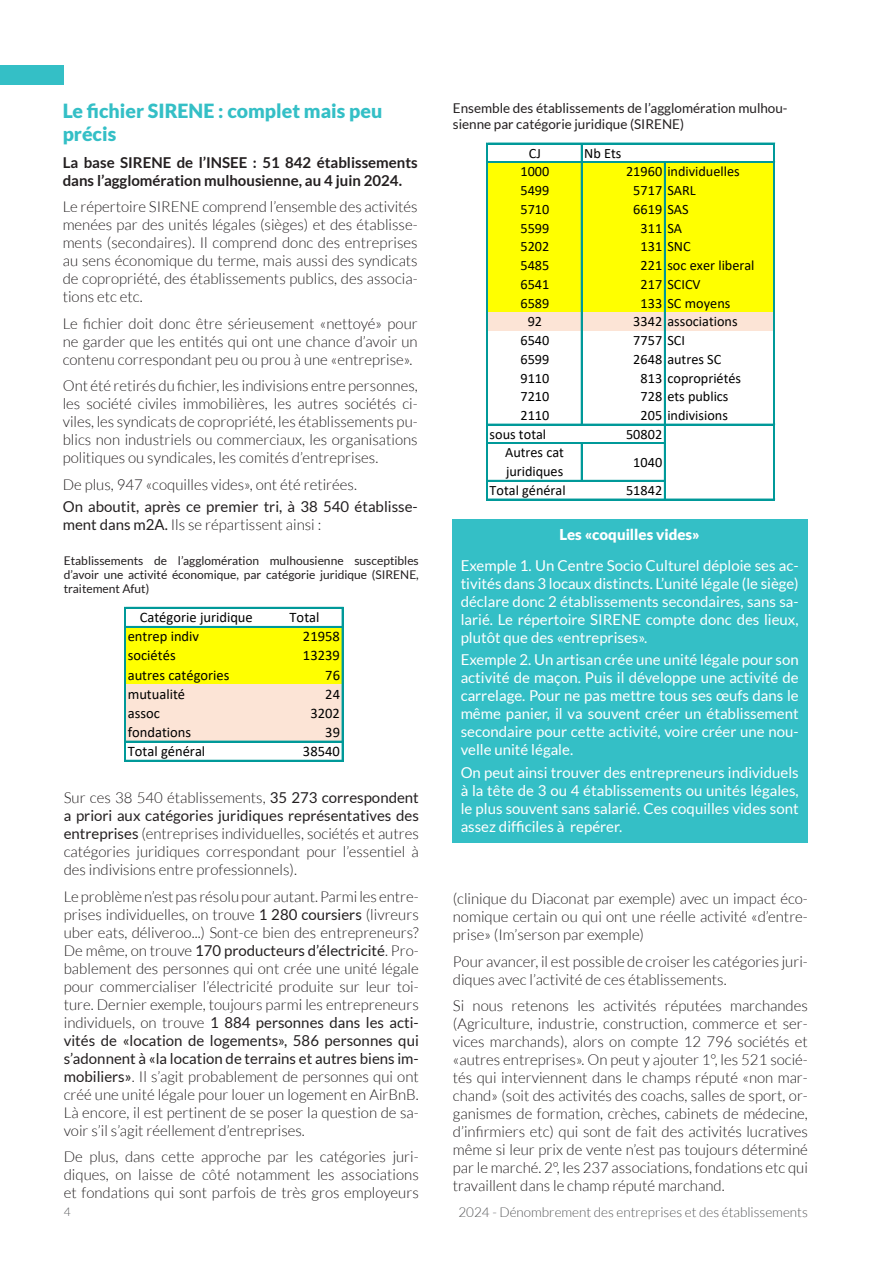
<style>
.page{position:relative;width:893px;height:1263px;background:#fff}
.page>*{position:absolute;margin:0;border:0;box-sizing:border-box;transform-origin:0 0}
.t1{font:900 19.5px/23.4px "Lato";color:#34bfc6}
.t2{font:300 15px/18px "Lato";color:#231f20;text-align:justify}
.t3{font:15px/18px "Lato";color:#fff;text-align:justify}
.t4{font:700 15px/18px "Lato";color:#231f20}
.t5{font:15px/18px "Lato";color:#231f20}
.t6{font:900 15px "Lato";color:#fff}
.t7{font:14.55px "Calibri";color:#000}
.t8{font:14.25px/18.8px "Calibri";color:#000}
.t9{font:13.5px/16.2px "Lato";color:#231f20}
.t10{font:300 13.5px "Lato";color:#57585a}
.t11{font:12px/14.4px "Lato";color:#231f20;text-align:justify}
.t12{font:300 12px "Lato";color:#57585a}
.s1{font-weight:300}
.s2{font-weight:400}
</style>
<div class="page">
<div style="left:0;top:66px;width:64px;height:19px;background:#34bfc6"></div>
<div style="left:452px;top:520px;width:355px;height:323px;background:#34bfc6"></div>
<div style="left:488px;top:162px;width:286px;height:150px;background:#ff0"></div>
<div style="left:488px;top:312px;width:286px;height:19px;background:#fce4d6"></div>
<hr style="left:581px;top:144px;width:1px;height:281px;background:#099">
<hr style="left:486px;top:143px;width:2px;height:357px;background:#099">
<hr style="left:581px;top:444px;width:1px;height:37px;background:#099">
<hr style="left:773px;top:144px;width:2px;height:356px;background:#099">
<hr style="left:664px;top:163px;width:1px;height:337px;background:#099">
<hr style="left:488px;top:143px;width:287px;height:1px;background:#099">
<hr style="left:488px;top:162px;width:287px;height:1px;background:#099">
<hr style="left:488px;top:424px;width:287px;height:1px;background:#099">
<hr style="left:488px;top:443px;width:177px;height:1px;background:#099">
<hr style="left:488px;top:480px;width:177px;height:1px;background:#099">
<hr style="left:488px;top:499px;width:287px;height:1px;background:#099">
<div style="left:126px;top:627px;width:217px;height:57px;background:#ff0"></div>
<div style="left:126px;top:684px;width:217px;height:58px;background:#fce4d6"></div>
<hr style="left:124px;top:607px;width:1px;height:154px;background:#099">
<hr style="left:125px;top:607px;width:1px;height:154px;background:#099">
<hr style="left:342px;top:608px;width:1px;height:153px;background:#099">
<hr style="left:126px;top:607px;width:217px;height:1px;background:#099">
<hr style="left:126px;top:626px;width:217px;height:2px;background:#099">
<hr style="left:126px;top:741px;width:217px;height:1px;background:#099">
<hr style="left:126px;top:760px;width:217px;height:1px;background:#099">
<p class="t1" style="left:63px;top:98px;width:321px">Le fichier SIRENE : complet mais peu précis</p>
<p class="t4" style="left:63px;top:153px;width:357px">La base SIRENE de l’INSEE : 51 842 établissements dans l’agglomération mulhousienne, au 4 juin 2024.</p>
<p class="t2" style="left:63px;top:198px;width:357px">Le répertoire SIRENE comprend l’ensemble des activités menées par des unités légales (sièges) et des établisse&shy;ments (secondaires). Il comprend donc des entreprises au sens économique du terme, mais aussi des syndicats de copropriété, des établissements publics, des associa&shy;tions etc etc.</p>
<p class="t2" style="left:63px;top:314px;width:357px">Le fichier doit donc être sérieusement «nettoyé» pour ne garder que les entités qui ont une chance d’avoir un contenu correspondant peu ou prou à une «entreprise».</p>
<p class="t2" style="left:63px;top:377px;width:357px">Ont été retirés du fichier, les indivisions entre personnes, les société civiles immobilières, les autres sociétés ci&shy;viles, les syndicats de copropriété, les établissements pu&shy;blics non industriels ou commerciaux, les organisations politiques ou syndicales, les comités d’entreprises.</p>
<p class="t2" style="left:63px;top:475px;width:296px">De plus, 947 «coquilles vides», ont été retirées.</p>
<p class="t5" style="left:63px;top:497px;width:357px">On aboutit, après ce premier tri, à 38 540 établisse&shy;ment dans m2A. <span class="s1">Ils se répartissent ainsi :</span></p>
<p class="t11" style="left:64px;top:553px;width:357px">Etablissements de l’agglomération mulhousienne susceptibles d’avoir une activité économique, par catégorie juridique (SIRENE, traitement Afut)</p>
<p class="t7" style="left:140px;top:607px;width:115px">Catégorie juridique</p>
<p class="t7" style="left:290px;top:607px;width:31px">Total</p>
<p class="t7" style="left:128px;top:626px;width:73px">entrep indiv</p>
<p class="t7" style="left:303px;top:626px;width:39px">21958</p>
<p class="t7" style="left:128px;top:645px;width:49px">sociétés</p>
<p class="t7" style="left:303px;top:645px;width:39px">13239</p>
<p class="t7" style="left:128px;top:665px;width:103px">autres catégories</p>
<p class="t7" style="left:325px;top:665px;width:16px">76</p>
<p class="t7" style="left:128px;top:684px;width:59px">mutualité</p>
<p class="t7" style="left:325px;top:684px;width:16px">24</p>
<p class="t7" style="left:128px;top:703px;width:34px">assoc</p>
<p class="t7" style="left:310px;top:703px;width:31px">3202</p>
<p class="t7" style="left:128px;top:722px;width:65px">fondations</p>
<p class="t7" style="left:325px;top:722px;width:16px">39</p>
<p class="t7" style="left:128px;top:741px;width:79px">Total général</p>
<p class="t7" style="left:303px;top:741px;width:39px">38540</p>
<p class="t2" style="left:64px;top:789px;width:357px">Sur ces 38 540 établissements, <span class="s2">35 273 correspondent a priori aux catégories juridiques représentatives des entreprises</span> (entreprises individuelles, sociétés et autres catégories juridiques correspondant pour l’essentiel à des indivisions entre professionnels).</p>
<p class="t2" style="left:64px;top:887px;width:357px">Le problème n’est pas résolu pour autant. Parmi les entre&shy;prises individuelles, on trouve <span class="s2">1 280 coursiers</span> (livreurs uber eats, déliveroo...) Sont-ce bien des entrepreneurs?<br>De même, on trouve <span class="s2">170 producteurs d’électricité</span>. Pro&shy;bablement des personnes qui ont crée une unité légale pour commercialiser l’électricité produite sur leur toi&shy;ture. Dernier exemple, toujours parmi les entrepreneurs individuels, on trouve <span class="s2">1 884 personnes dans les acti&shy;vités de «location de logements», 586 personnes qui s’adonnent à «la location de terrains et autres biens im&shy;mobiliers»</span>. Il s’agit probablement de personnes qui ont créé une unité légale pour louer un logement en AirBnB.<br>Là encore, il est pertinent de se poser la question de sa&shy;voir s’il s’agit réellement d’entreprises.</p>
<p class="t2" style="left:64px;top:1148px;width:357px">De plus, dans cette approche par les catégories juri&shy;diques, on laisse de côté notamment les associations et fondations qui sont parfois de très gros employeurs</p>
<p class="t9" style="left:453px;top:100px;width:336px">Ensemble des établissements de l’agglomération mulhou&shy;sienne par catégorie juridique (SIRENE)</p>
<p class="t8" style="left:529px;top:143px;width:14px">CJ</p>
<p class="t8" style="left:584px;top:143px;width:39px">Nb Ets</p>
<p class="t8" style="left:520px;top:162px;width:31px">1000</p>
<p class="t8" style="left:626px;top:162px;width:115px">21960 individuelles</p>
<p class="t8" style="left:520px;top:181px;width:31px">5499</p>
<p class="t8" style="left:633px;top:181px;width:64px">5717 SARL</p>
<p class="t8" style="left:520px;top:199px;width:31px">5710</p>
<p class="t8" style="left:633px;top:199px;width:57px">6619 SAS</p>
<p class="t8" style="left:520px;top:218px;width:31px">5599</p>
<p class="t8" style="left:641px;top:218px;width:43px">311 SA</p>
<p class="t8" style="left:520px;top:237px;width:31px">5202</p>
<p class="t8" style="left:641px;top:237px;width:52px">131 SNC</p>
<p class="t8" style="left:520px;top:256px;width:31px">5485</p>
<p class="t8" style="left:641px;top:256px;width:115px">221 soc exer liberal</p>
<p class="t8" style="left:520px;top:274px;width:31px">6541</p>
<p class="t8" style="left:641px;top:274px;width:62px">217 SCICV</p>
<p class="t8" style="left:520px;top:293px;width:31px">6589</p>
<p class="t8" style="left:641px;top:293px;width:91px">133 SC moyens</p>
<p class="t8" style="left:528px;top:312px;width:16px">92</p>
<p class="t8" style="left:633px;top:312px;width:106px">3342 associations</p>
<p class="t8" style="left:520px;top:331px;width:31px">6540</p>
<p class="t8" style="left:633px;top:331px;width:53px">7757 SCI</p>
<p class="t8" style="left:520px;top:349px;width:31px">6599</p>
<p class="t8" style="left:633px;top:349px;width:90px">2648 autres SC</p>
<p class="t8" style="left:520px;top:368px;width:31px">9110</p>
<p class="t8" style="left:641px;top:368px;width:102px">813 copropriétés</p>
<p class="t8" style="left:520px;top:387px;width:31px">7210</p>
<p class="t8" style="left:641px;top:387px;width:89px">728 ets publics</p>
<p class="t8" style="left:520px;top:405px;width:31px">2110</p>
<p class="t8" style="left:641px;top:405px;width:89px">205 indivisions</p>
<p class="t8" style="left:490px;top:424px;width:58px">sous total</p>
<p class="t8" style="left:626px;top:424px;width:38px">50802</p>
<p class="t8" style="left:505px;top:443px;width:60px">Autres cat juridiques</p>
<p class="t8" style="left:633px;top:452px;width:31px">1040</p>
<p class="t8" style="left:490px;top:480px;width:78px">Total général</p>
<p class="t8" style="left:626px;top:480px;width:38px">51842</p>
<p class="t6" style="left:560px;top:526px;width:142px">Les «coquilles vides»</p>
<p class="t3" style="left:461px;top:557px;width:340px">Exemple 1. Un Centre Socio Culturel déploie ses ac&shy;tivités dans 3 locaux distincts. L’unité légale (le siège) déclare donc 2 établissements secondaires, sans sa&shy;larié. Le répertoire SIRENE compte donc des lieux, plutôt que des «entreprises».</p>
<p class="t3" style="left:461px;top:651px;width:340px">Exemple 2. Un artisan crée une unité légale pour son activité de maçon. Puis il développe une activité de carrelage. Pour ne pas mettre tous ses œufs dans le même panier, il va souvent créer un établissement secondaire pour cette activité, voire créer une nou&shy;velle unité légale.</p>
<p class="t3" style="left:461px;top:763px;width:340px">On peut ainsi trouver des entrepreneurs individuels à la tête de 3 ou 4 établissements ou unités légales, le plus souvent sans salarié. Ces coquilles vides sont assez difficiles à repérer.</p>
<p class="t2" style="left:453px;top:890px;width:357px">(clinique du Diaconat par exemple) avec un impact éco&shy;nomique certain ou qui ont une réelle activité «d’entre&shy;prise» (Im’serson par exemple)</p>
<p class="t2" style="left:453px;top:952px;width:357px">Pour avancer, il est possible de croiser les catégories juri&shy;diques avec l’activité de ces établissements.</p>
<p class="t2" style="left:453px;top:997px;width:357px">Si nous retenons les activités réputées marchandes (Agriculture, industrie, construction, commerce et ser&shy;vices marchands), alors on compte 12 796 sociétés et «autres entreprises». On peut y ajouter 1°, les 521 socié&shy;tés qui interviennent dans le champs réputé «non mar&shy;chand» (soit des activités des coachs, salles de sport, or&shy;ganismes de formation, crèches, cabinets de médecine, d’infirmiers etc) qui sont de fait des activités lucratives même si leur prix de vente n’est pas toujours déterminé par le marché. 2°, les 237 associations, fondations etc qui travaillent dans le champ réputé marchand.</p>
<p class="t12" style="left:64px;top:1205px;width:8px">4</p>
<p class="t10" style="left:458px;top:1205px;width:351px">2024 - Dénombrement des entreprises et des établissements</p>
</div>
